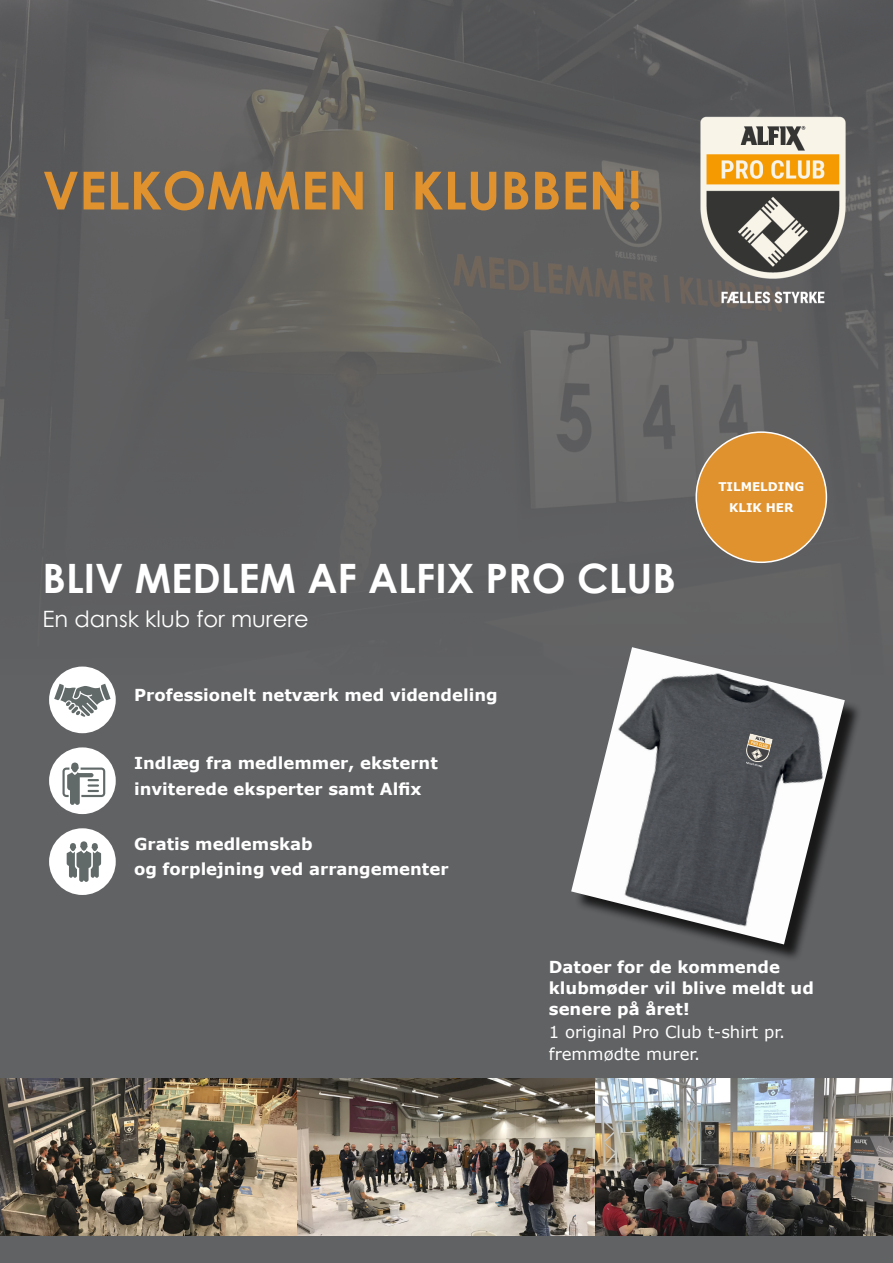
<style>
.page{position:relative;width:893px;height:1263px;background:#616264}
.page>*{position:absolute;margin:0;border:0;box-sizing:border-box;transform-origin:0 0}
.t1{font:700 52.5px "Century Gothic";color:#e0922f}
.t2{font:700 40.5px "Century Gothic";color:#fff}
.t3{font:22.5px "Century Gothic";color:#fff}
.Brødtekst{font:700 16.5px/25.5px "Verdana";color:#fff}
.Brødtekst-2{font:16.5px/22.5px "Verdana";color:#fff}
.Brødtekst-3{font:700 12px "Verdana";color:#fff}
</style>
<div class="page">
<img style="left:0;top:0;width:893px;height:563px">
<img style="left:686px;top:102px;width:175px;height:215px">
<div style="left:49px;top:666px;width:67px;height:67px;background:#fff;border-radius:50%"></div>
<svg style="left:54px;top:684px;width:57px;height:33px"></svg>
<div style="left:49px;top:828px;width:67px;height:67px;background:#fff;border-radius:50%"></div>
<svg style="left:67px;top:841px;width:34px;height:41px"></svg>
<div style="left:49px;top:747px;width:67px;height:67px;background:#fff;border-radius:50%"></div>
<svg style="left:62px;top:762px;width:43px;height:43px"></svg>
<div style="left:574px;top:650px;width:289px;height:312px;background:#000;opacity:.75"></div>
<img style="left:571px;top:647px;width:274px;height:297px">
<svg style="left:745px;top:733px;width:28px;height:35px"></svg>
<div style="left:696px;top:432px;width:130px;height:130px;background:#e0922f;border-radius:50%"></div>
<img style="left:0;top:1078px;width:893px;height:157px">
<p class="t1" style="left:43px;top:151px;width:601px">VELKOMMEN I KLUBBEN!</p>
<p class="t2" style="left:43px;top:548px;width:635px">BLIV MEDLEM AF ALFIX PRO CLUB</p>
<p class="t3" style="left:43px;top:603px;width:268px">En dansk klub for murere</p>
<p class="Brødtekst" style="left:134px;top:682px;width:365px">Professionelt netværk med videndeling</p>
<p class="Brødtekst" style="left:134px;top:750px;width:305px">Indlæg fra medlemmer, eksternt inviterede eksperter samt Alfix</p>
<p class="Brødtekst" style="left:134px;top:831px;width:316px">Gratis medlemskab<br>og forplejning ved arrangementer</p>
<p class="Brødtekst-3" style="left:718px;top:478px;width:88px">TILMELDING</p>
<p class="Brødtekst-3" style="left:729px;top:499px;width:66px">KLIK HER</p>
<p class="Brødtekst" style="left:549px;top:956px;width:266px;line-height:21px">Datoer for de kommende klubmøder vil blive meldt ud senere på året!</p>
<p class="Brødtekst-2" style="left:549px;top:1020px;width:238px">1 original Pro Club t-shirt pr. fremmødte murer.</p>
</div>
